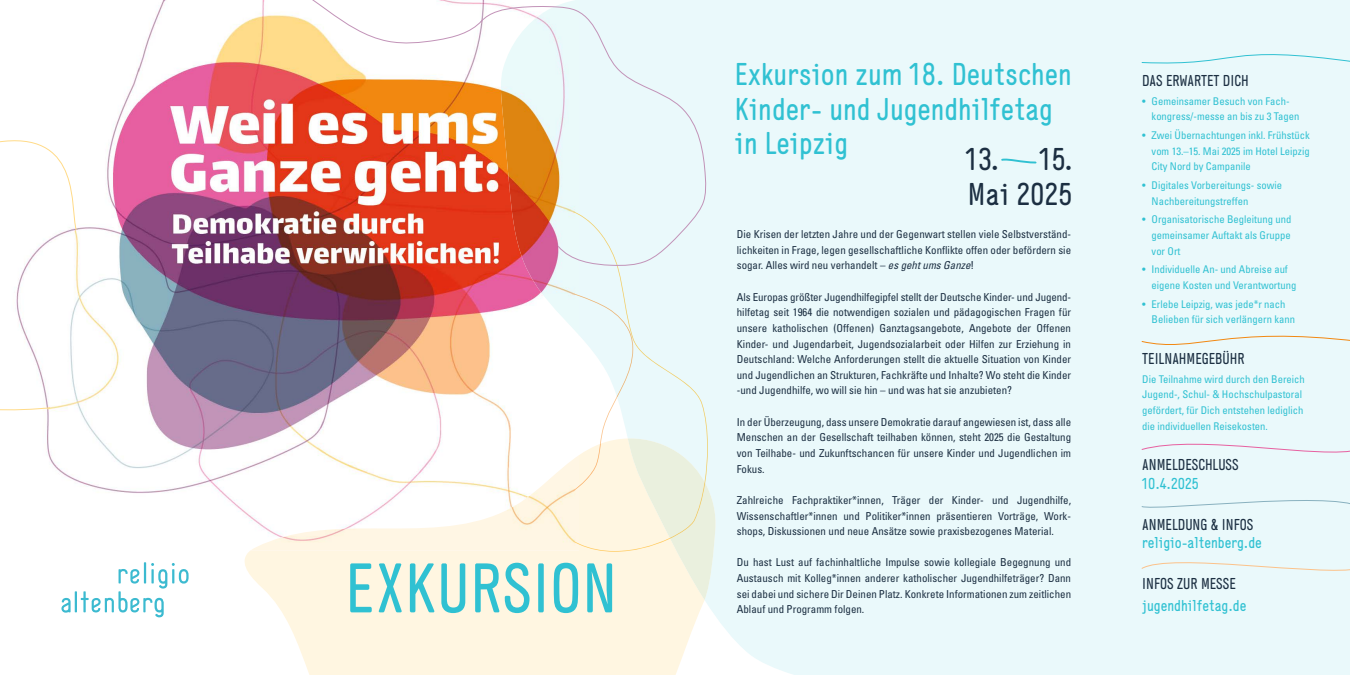
<style>
.page{position:relative;width:1350px;height:675px;background:#fff}
.page>*{position:absolute;margin:0;border:0;box-sizing:border-box;transform-origin:0 0}
.t1{font:69.38px "Generika";letter-spacing:.01em;color:#30c1d2}
.t2{font:31.25px/34.4px "Generika";color:#30c1d2}
.t3{font:31.25px/34.4px "Generika";letter-spacing:.01em;color:#1c2f42}
.t4{font:15.62px "Generika";color:#1c2f42}
.t5{font:15.62px "Generika";color:#30c1d2}
.t6{font:condensed 10.94px/15.6px "Univers LT Std";color:#1c2f42;text-align:justify}
.t7{font:condensed 10.62px/15.6px "Univers LT Std";color:#30c1d2}
.s1{font-style:italic}
</style>
<div class="page">
<img style="left:47px;top:0;width:464px;height:508px">
<svg style="left:163px;top:0;width:321px;height:45px"></svg>
<div style="left:579px;top:0;width:771px;height:675px;background:#eaf9fb"></div>
<img style="left:500px;top:0;width:79px;height:335px">
<div style="left:573px;top:211px;width:135px;height:82px;background:#eaf9fb"></div>
<svg style="left:239px;top:438px;width:466px;height:237px;fill:#fff6e1"></svg>
<img style="left:251px;top:455px;width:321px;height:95px">
<svg style="left:572px;top:293px;width:145px;height:307px;background:#f2f6ed"></svg>
<hr style="left:75px;top:591px;width:2px;height:21px;background:#3cbad0">
<svg style="left:61px;top:598px;width:10px;height:15px"></svg>
<hr style="left:144px;top:562px;width:2px;height:21px;background:#3cbad0">
<svg style="left:81px;top:563px;width:108px;height:54px"></svg>
<svg style="left:1141px;top:491px;width:209px;height:20px;background:#e5f5f7"></svg>
<svg style="left:1141px;top:433px;width:209px;height:27px;background:#e9f3f7"></svg>
<div style="left:1141px;top:325px;width:209px;height:29px;background:#eaf9fb"></div>
<svg style="left:1141px;top:43px;width:209px;height:24px;background:#e2f6f9"></svg>
<svg style="left:1141px;top:552px;width:209px;height:25px;background:#eaf6f6"></svg>
<svg style="left:480px;top:6px;width:227px;height:260px;background:#e8dacf"></svg>
<svg style="left:1000px;top:158px;width:38px;height:6px"></svg>
<svg style="left:0;top:134px;width:81px;height:283px"></svg>
<h1 class="t1" style="left:345px;top:548px;width:273px">EXKURSION</h1>
<h2 class="t2" style="left:735px;top:57px;width:338px">Exkursion zum 18. Deutschen<br>Kinder- und Jugendhilfetag in Leipzig</h2>
<h2 class="t3" style="left:966px;top:142px;width:109px">13. 15.<br>Mai 2025</h2>
<p class="t6" style="left:737px;top:226px;width:336px">Die Krisen der letzten Jahre und der Gegenwart stellen viele Selbstverständ&shy;lichkeiten in Frage, legen gesellschaftliche Konflikte offen oder befördern sie sogar. Alles wird neu verhandelt – <span class="s1">es geht ums Ganze</span>!</p>
<p class="t6" style="left:737px;top:289px;width:336px">Als Europas größter Jugendhilfegipfel stellt der Deutsche Kinder- und Jugend&shy;hilfetag seit 1964 die notwendigen sozialen und pädagogischen Fragen für unsere katholischen (Offenen) Ganztagsangebote, Angebote der Offenen Kinder- und Jugendarbeit, Jugendsozialarbeit oder Hilfen zur Erziehung in Deutschland: Welche Anforderungen stellt die aktuelle Situation von Kinder und Jugendlichen an Strukturen, Fachkräfte und Inhalte? Wo steht die Kinder -und Jugendhilfe, wo will sie hin – und was hat sie anzubieten?</p>
<p class="t6" style="left:737px;top:414px;width:336px">In der Überzeugung, dass unsere Demokratie darauf angewiesen ist, dass alle Menschen an der Gesellschaft teilhaben können, steht 2025 die Gestaltung von Teilhabe- und Zukunftschancen für unsere Kinder und Jugendlichen im Fokus.</p>
<p class="t6" style="left:737px;top:492px;width:336px">Zahlreiche Fachpraktiker*innen, Träger der Kinder- und Jugendhilfe, Wissenschaftler*innen und Politiker*innen präsentieren Vorträge, Work&shy;shops, Diskussionen und neue Ansätze sowie praxisbezogenes Material.</p>
<p class="t6" style="left:737px;top:555px;width:336px">Du hast Lust auf fachinhaltliche Impulse sowie kollegiale Begegnung und Austausch mit Kolleg*innen anderer katholischer Jugendhilfeträger? Dann sei dabei und sichere Dir Deinen Platz. Konkrete Informationen zum zeitlichen Ablauf und Programm folgen.</p>
<h3 class="t4" style="left:1142px;top:71px;width:108px">DAS ERWARTET DICH</h3>
<p class="t7" style="left:1152px;top:93px;width:149px;text-indent:-9px">• Gemeinsamer Besuch von Fach&shy;kongress/-messe an bis zu 3 Tagen</p>
<p class="t7" style="left:1152px;top:127px;width:160px;text-align:justify;text-indent:-9px">• Zwei Übernachtungen inkl. Frühstück vom 13.–15. Mai 2025 im Hotel Leipzig City Nord by Campanile</p>
<p class="t7" style="left:1152px;top:177px;width:132px;text-indent:-9px">• Digitales Vorbereitungs- sowie<br>Nachbereitungstreffen</p>
<p class="t7" style="left:1152px;top:212px;width:141px;text-align:justify;text-indent:-9px">• Organisatorische Begleitung und gemeinsamer Auftakt als Gruppe vor Ort</p>
<p class="t7" style="left:1152px;top:262px;width:146px;text-indent:-9px">• Individuelle An- und Abreise auf eigene Kosten und Verantwortung</p>
<p class="t7" style="left:1152px;top:296px;width:145px;text-indent:-9px">• Erlebe Leipzig, was jede*r nach<br>Belieben für sich verlängern kann</p>
<h3 class="t4" style="left:1142px;top:350px;width:104px">TEILNAHMEGEBÜHR</h3>
<p class="t7" style="left:1142px;top:371px;width:164px">Die Teilnahme wird durch den Bereich Jugend-, Schul- &amp; Hochschulpastoral gefördert, für Dich entstehen lediglich die individuellen Reisekosten.</p>
<h3 class="t4" style="left:1142px;top:456px;width:98px">ANMELDESCHLUSS</h3>
<h3 class="t5" style="left:1142px;top:475px;width:58px">10.4.2025</h3>
<h3 class="t4" style="left:1142px;top:515px;width:113px">ANMELDUNG &amp; INFOS</h3>
<h3 class="t5" style="left:1142px;top:534px;width:121px">religio-altenberg.de</h3>
<h3 class="t4" style="left:1142px;top:575px;width:95px">INFOS ZUR MESSE</h3>
<h3 class="t5" style="left:1142px;top:596px;width:106px">jugendhilfetag.de</h3>
</div>
